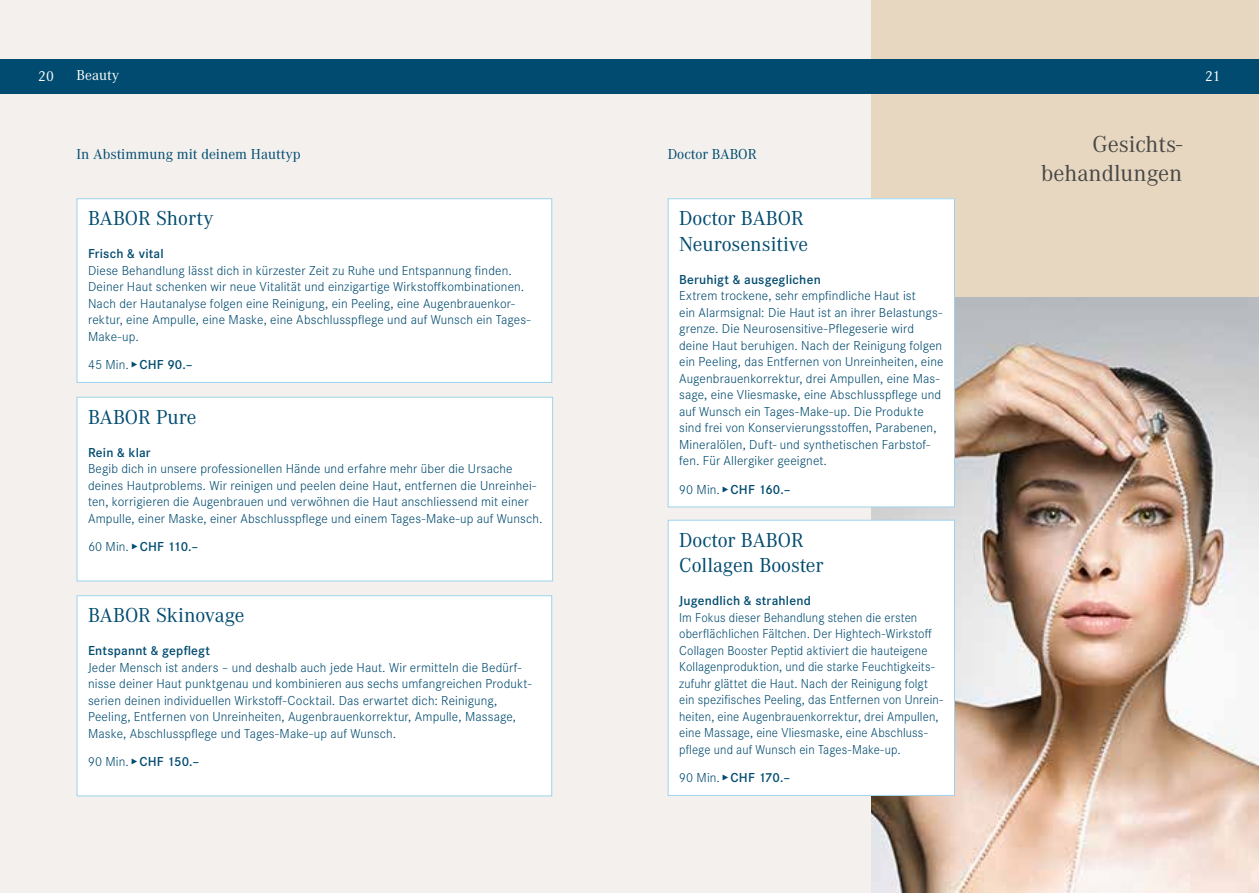
<style>
.page{position:relative;width:1259px;height:893px;background:#f3f0ed}
.page>*{position:absolute;margin:0;border:0;box-sizing:border-box;transform-origin:0 0}
.t1{font:24px/28.5px "Corporate A";color:#484847;text-align:right}
.t2{font:21px/25.5px "Corporate A";color:#004b6f}
.t3{font:15px "Corporate A";color:#004b6f}
.t4{font:15px "Corporate A";color:#fff}
.t5{font:300 13.5px/16.5px "Corporate S";letter-spacing:.01em;color:#004b6f}
.t6{font:300 13.5px/16.5px "Corporate S";letter-spacing:.01em;color:#004b6f;scale:.96 1}
.t7{font:600 13.5px "Corporate S";letter-spacing:.015em;color:#004b6f}
.s1{font-weight:300}
</style>
<div class="page">
<div style="left:872px;top:0;width:387px;height:298px;background:#e8d7c0"></div>
<img style="left:872px;top:298px;width:387px;height:595px">
<div style="left:668px;top:199px;width:286px;height:308px;background:#fff"></div>
<div style="left:668px;top:198px;width:287px;height:309px;border:1px solid #9dd3ea"></div>
<div style="left:668px;top:520px;width:286px;height:275px;background:#fff"></div>
<div style="left:668px;top:520px;width:287px;height:276px;border:1px solid #9dd3ea"></div>
<div style="left:77px;top:199px;width:475px;height:183px;background:#fff"></div>
<div style="left:77px;top:198px;width:475px;height:185px;border:1px solid #9dd3ea"></div>
<div style="left:77px;top:397px;width:475px;height:184px;background:#fff"></div>
<div style="left:77px;top:397px;width:476px;height:184px;border:1px solid #9dd3ea"></div>
<div style="left:77px;top:596px;width:475px;height:200px;background:#fff"></div>
<div style="left:77px;top:595px;width:475px;height:201px;border:1px solid #9dd3ea"></div>
<div style="left:0;top:60px;width:1259px;height:34px;background:#004b6f"></div>
<p class="t4" style="left:38px;top:66px;width:17px">20</p>
<p class="t4" style="left:77px;top:65px;width:44px">Beauty</p>
<p class="t4" style="left:1205px;top:66px;width:17px">21</p>
<p class="t3" style="left:77px;top:144px;width:226px">In Abstimmung mit deinem Hauttyp</p>
<h2 class="t2" style="left:88px;top:205px;width:127px">BABOR Shorty</h2>
<p class="t7" style="left:88px;top:244px;width:77px">Frisch &amp; vital</p>
<p class="t5" style="left:88px;top:261px;width:444px">Diese Behandlung lässt dich in kürzester Zeit zu Ruhe und Entspannung finden.<br>Deiner Haut schenken wir neue Vitalität und einzigartige Wirkstoffkombinationen.<br>Nach der Hautanalyse folgen eine Reinigung, ein Peeling, eine Augenbrauenkor&shy;rektur, eine Ampulle, eine Maske, eine Abschlusspflege und auf Wunsch ein Tages-Make-up.</p>
<p class="t7" style="left:88px;top:355px;width:106px"><span class="s1">45 Min.</span> ▸ CHF 90.–</p>
<h2 class="t2" style="left:88px;top:403px;width:110px">BABOR Pure</h2>
<p class="t7" style="left:88px;top:443px;width:64px">Rein &amp; klar</p>
<p class="t5" style="left:88px;top:460px;width:456px">Begib dich in unsere professionellen Hände und erfahre mehr über die Ursache deines Hautproblems. Wir reinigen und peelen deine Haut, entfernen die Unreinhei&shy;ten, korrigieren die Augenbrauen und verwöhnen die Haut anschliessend mit einer Ampulle, einer Maske, einer Abschlusspflege und einem Tages-Make-up auf Wunsch.</p>
<p class="t7" style="left:88px;top:537px;width:112px"><span class="s1">60 Min.</span> ▸ CHF 110.–</p>
<h2 class="t2" style="left:88px;top:601px;width:158px">BABOR Skinovage</h2>
<p class="t7" style="left:88px;top:641px;width:124px">Entspannt &amp; gepflegt</p>
<p class="t5" style="left:88px;top:658px;width:445px">Jeder Mensch ist anders – und deshalb auch jede Haut. Wir ermitteln die Bedürf&shy;nisse deiner Haut punktgenau und kombinieren aus sechs umfangreichen Produkt&shy;serien deinen individuellen Wirkstoff-Cocktail. Das erwartet dich: Reinigung, Peeling, Entfernen von Unreinheiten, Augenbrauenkorrektur, Ampulle, Massage, Maske, Abschlusspflege und Tages-Make-up auf Wunsch.</p>
<p class="t7" style="left:88px;top:752px;width:113px"><span class="s1">90 Min.</span> ▸ CHF 150.–</p>
<p class="t3" style="left:668px;top:144px;width:90px">Doctor BABOR</p>
<h2 class="t2" style="left:679px;top:205px;width:131px">Doctor BABOR<br>Neurosensitive</h2>
<p class="t7" style="left:679px;top:270px;width:143px">Beruhigt &amp; ausgeglichen</p>
<p class="t5" style="left:679px;top:287px;width:266px">Extrem trockene, sehr empfindliche Haut ist<br>ein Alarmsignal: Die Haut ist an ihrer Belastungs&shy;grenze. Die Neurosensitive-Pflegeserie wird deine Haut beruhigen. Nach der Reinigung folgen ein Peeling, das Entfernen von Unreinheiten, eine Augenbrauenkorrektur, drei Ampullen, eine Mas&shy;sage, eine Vliesmaske, eine Abschlusspflege und auf Wunsch ein Tages-Make-up. Die Produkte sind frei von Konservierungsstoffen, Parabenen, Mineralölen, Duft- und synthetischen Farbstof&shy;fen. Für Allergiker geeignet.</p>
<p class="t7" style="left:679px;top:480px;width:113px"><span class="s1">90 Min.</span> ▸ CHF 160.–</p>
<h2 class="t2" style="left:679px;top:526px;width:146px">Doctor BABOR<br>Collagen Booster</h2>
<p class="t7" style="left:679px;top:591px;width:133px">Jugendlich &amp; strahlend</p>
<p class="t6" style="left:679px;top:608px;width:276px">Im Fokus dieser Behandlung stehen die ersten oberflächlichen Fältchen. Der Hightech-Wirkstoff Collagen Booster Peptid aktiviert die hauteigene Kollagenproduktion, und die starke Feuchtigkeits&shy;zufuhr glättet die Haut. Nach der Reinigung folgt ein spezifisches Peeling, das Entfernen von Unrein&shy;heiten, eine Augenbrauenkorrektur, drei Ampullen, eine Massage, eine Vliesmaske, eine Abschluss&shy;pflege und auf Wunsch ein Tages-Make-up.</p>
<p class="t7" style="left:679px;top:768px;width:112px"><span class="s1">90 Min.</span> ▸ CHF 170.–</p>
<h1 class="t1" style="left:1041px;top:129px;width:143px">Gesichts&shy;behandlungen</h1>
</div>
